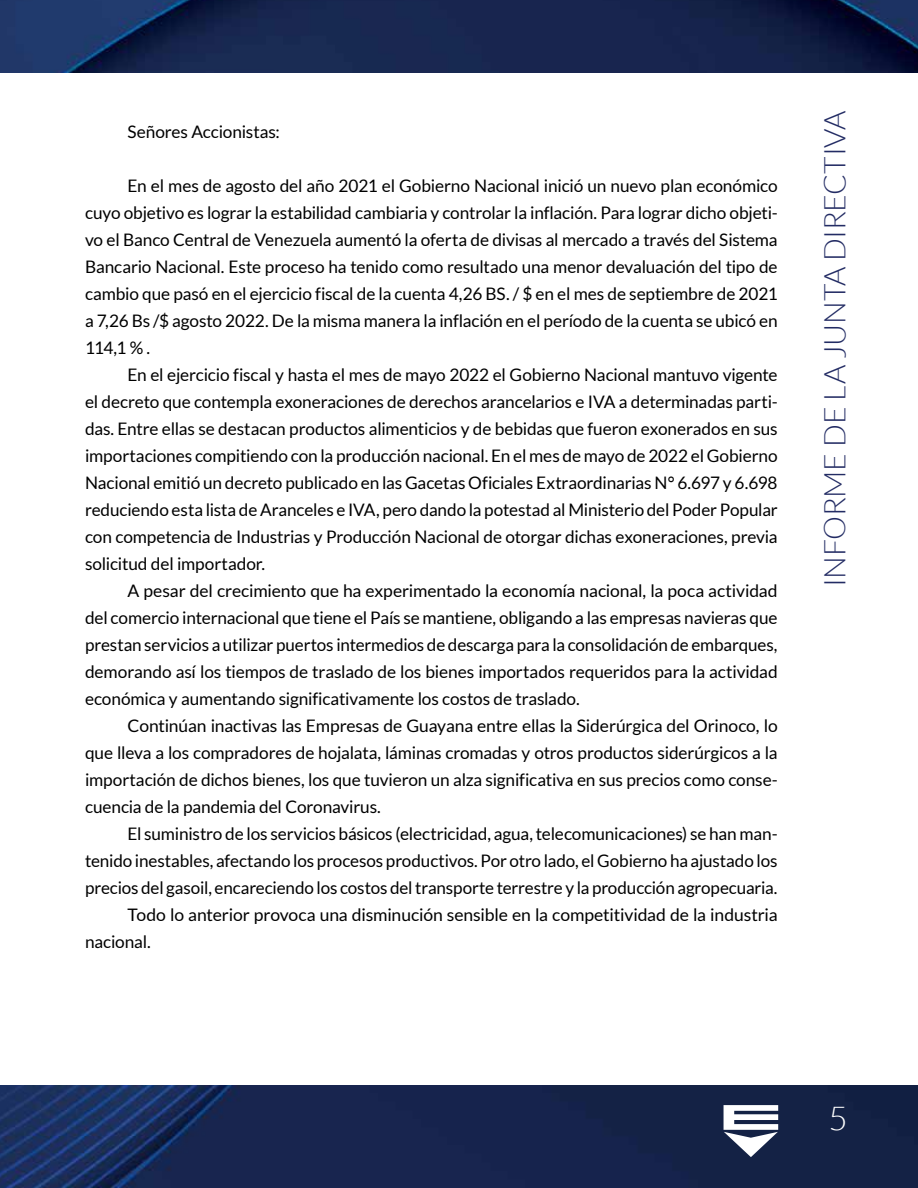
<style>
.page{position:relative;width:918px;height:1188px;background:#fff}
.page>*{position:absolute;margin:0;border:0;box-sizing:border-box;transform-origin:0 0}
.t1{font:300 33px "Lato";color:#fff}
.t2{font:300 30px "Lato";letter-spacing:-.01em;color:#232c64}
.t3{font:17.25px/27px "Lato";letter-spacing:-.01em;color:#000;text-align:justify}
</style>
<div class="page">
<img style="left:0;top:1086px;width:918px;height:102px">
<img style="left:0;top:0;width:918px;height:72px">
<svg style="left:724px;top:1105px;width:54px;height:52px"></svg>
<p class="t3" style="left:128px;top:118px;width:154px">Señores Accionistas:</p>
<p class="t3" style="left:85px;top:172px;width:694px;text-indent:43px">En el mes de agosto del año 2021 el Gobierno Nacional inició un nuevo plan económico cuyo objetivo es lograr la estabilidad cambiaria y controlar la inflación. Para lograr dicho objeti&shy;vo el Banco Central de Venezuela aumentó la oferta de divisas al mercado a través del Sistema Bancario Nacional. Este proceso ha tenido como resultado una menor devaluación del tipo de cambio que pasó en el ejercicio fiscal de la cuenta 4,26 BS. / $ en el mes de septiembre de 2021 a 7,26 Bs /$ agosto 2022. De la misma manera la inflación en el período de la cuenta se ubicó en 114,1 % .</p>
<p class="t3" style="left:85px;top:361px;width:694px;text-indent:43px">En el ejercicio fiscal y hasta el mes de mayo 2022 el Gobierno Nacional mantuvo vigente el decreto que contempla exoneraciones de derechos arancelarios e IVA a determinadas parti&shy;das. Entre ellas se destacan productos alimenticios y de bebidas que fueron exonerados en sus importaciones compitiendo con la producción nacional. En el mes de mayo de 2022 el Gobierno Nacional emitió un decreto publicado en las Gacetas Oficiales Extraordinarias N° 6.697 y 6.698 reduciendo esta lista de Aranceles e IVA, pero dando la potestad al Ministerio del Poder Popular con competencia de Industrias y Producción Nacional de otorgar dichas exoneraciones, previa solicitud del importador.</p>
<p class="t3" style="left:85px;top:577px;width:694px;text-indent:43px">A pesar del crecimiento que ha experimentado la economía nacional, la poca actividad del comercio internacional que tiene el País se mantiene, obligando a las empresas navieras que prestan servicios a utilizar puertos intermedios de descarga para la consolidación de embarques, demorando así los tiempos de traslado de los bienes importados requeridos para la actividad económica y aumentando significativamente los costos de traslado.</p>
<p class="t3" style="left:85px;top:712px;width:694px;text-indent:43px">Continúan inactivas las Empresas de Guayana entre ellas la Siderúrgica del Orinoco, lo que lleva a los compradores de hojalata, láminas cromadas y otros productos siderúrgicos a la importación de dichos bienes, los que tuvieron un alza significativa en sus precios como conse&shy;cuencia de la pandemia del Coronavirus.</p>
<p class="t3" style="left:128px;top:820px;width:652px">El suministro de los servicios básicos (electricidad, agua, telecomunicaciones) se han man-</p>
<p class="t3" style="left:85px;top:847px;width:694px">tenido inestables, afectando los procesos productivos. Por otro lado, el Gobierno ha ajustado los</p>
<p class="t3" style="left:85px;top:874px;width:694px">precios del gasoil, encareciendo los costos del transporte terrestre y la producción agropecuaria.</p>
<p class="t3" style="left:128px;top:901px;width:652px">Todo lo anterior provoca una disminución sensible en la competitividad de la industria</p>
<p class="t3" style="left:85px;top:928px;width:67px">nacional.</p>
<h2 class="t2" style="left:819px;top:587px;width:478px;rotate:-90deg">INFORME DE LA JUNTA DIRECTIVA</h2>
<h1 class="t1" style="left:829px;top:1100px;width:21px">5</h1>
</div>
